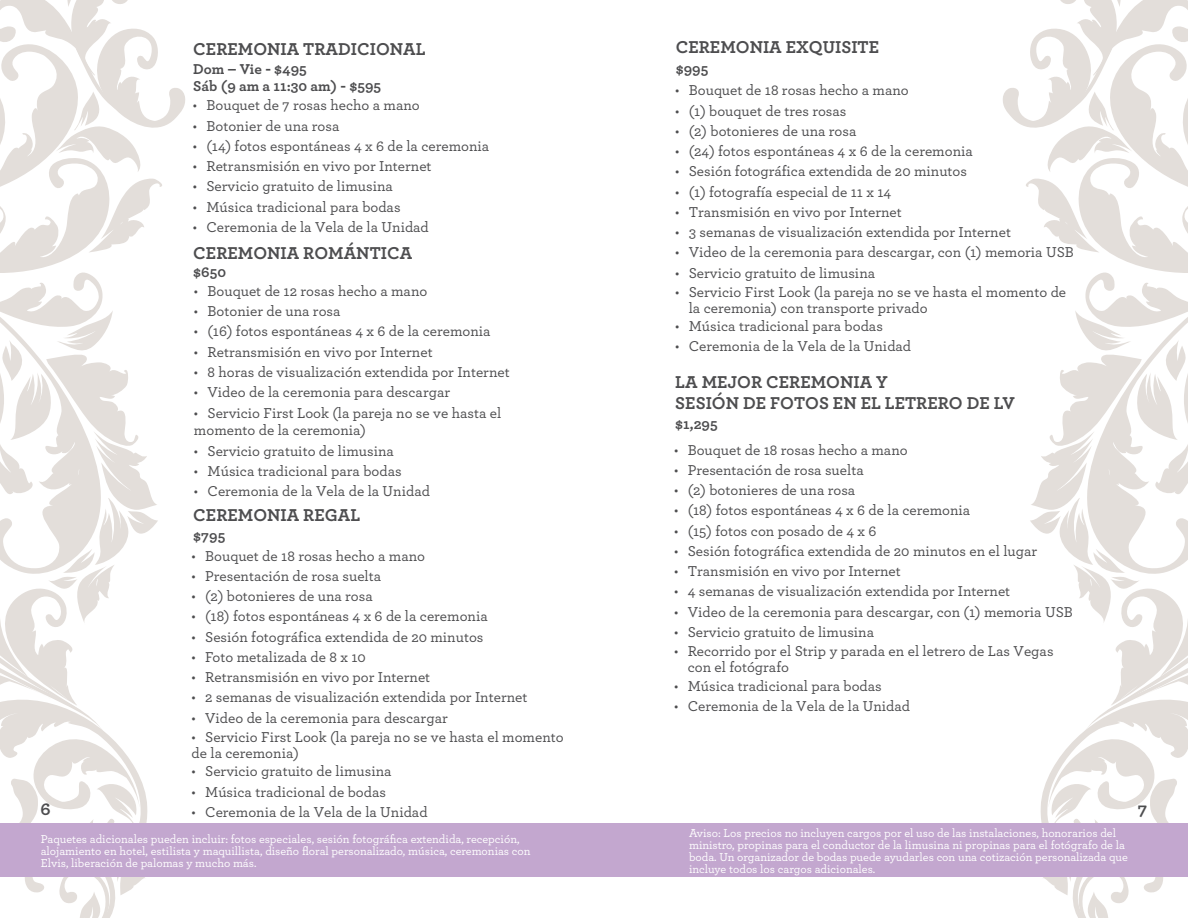
<style>
.page{position:relative;width:1188px;height:918px;background:#fff}
.page>*{position:absolute;margin:0;border:0;box-sizing:border-box;transform-origin:0 0}
.t1{font:700 18px/20.7px "Archer";color:#4d4d4f}
.t2{font:500 15px/16px "Archer";color:#4d4d4f}
.t3{font:700 15px/17.2px "Archer";color:#4d4d4f}
.t4{font:500 12px/12px "Archer";color:#fff}
</style>
<div class="page">
<svg style="left:1003px;top:0;width:185px;height:918px"></svg>
<svg style="left:0;top:0;width:185px;height:918px"></svg>
<div style="left:0;top:823px;width:1188px;height:54px;background:#c3a7cf"></div>
<p class="t1" style="left:676px;top:36px;width:205px">CEREMONIA EXQUISITE</p>
<p class="t3" style="left:676px;top:59px;width:34px">$995</p>
<p class="t2" style="left:675px;top:81px;width:235px">• Bouquet de 18 rosas hecho a mano</p>
<p class="t2" style="left:675px;top:102px;width:173px">• (1) bouquet de tres rosas</p>
<p class="t2" style="left:675px;top:122px;width:183px">• (2) botonieres de una rosa</p>
<p class="t2" style="left:675px;top:142px;width:299px">• (24) fotos espontáneas 4 x 6 de la ceremonia</p>
<p class="t2" style="left:675px;top:162px;width:293px">• Sesión fotográfica extendida de 20 minutos</p>
<p class="t2" style="left:675px;top:183px;width:218px">• (1) fotografía especial de 11 x 14</p>
<p class="t2" style="left:675px;top:203px;width:228px">• Transmisión en vivo por Internet</p>
<p class="t2" style="left:675px;top:223px;width:337px">• 3 semanas de visualización extendida por Internet</p>
<p class="t2" style="left:675px;top:243px;width:400px">• Video de la ceremonia para descargar, con (1) memoria USB</p>
<p class="t2" style="left:675px;top:264px;width:201px">• Servicio gratuito de limusina</p>
<p class="t2" style="left:689px;top:283px;width:379px;text-indent:-14px">• Servicio First Look (la pareja no se ve hasta el momento de la ceremonia) con transporte privado</p>
<p class="t2" style="left:675px;top:317px;width:209px">• Música tradicional para bodas</p>
<p class="t2" style="left:675px;top:338px;width:237px">• Ceremonia de la Vela de la Unidad</p>
<p class="t1" style="left:675px;top:370px;width:341px">LA MEJOR CEREMONIA Y<br>SESIÓN DE FOTOS EN EL LETRERO DE LV</p>
<p class="t3" style="left:675px;top:415px;width:44px">$1,295</p>
<p class="t2" style="left:674px;top:441px;width:235px">• Bouquet de 18 rosas hecho a mano</p>
<p class="t2" style="left:674px;top:461px;width:191px">• Presentación de rosa suelta</p>
<p class="t2" style="left:674px;top:481px;width:183px">• (2) botonieres de una rosa</p>
<p class="t2" style="left:674px;top:502px;width:298px">• (18) fotos espontáneas 4 x 6 de la ceremonia</p>
<p class="t2" style="left:674px;top:522px;width:204px">• (15) fotos con posado de 4 x 6</p>
<p class="t2" style="left:674px;top:542px;width:365px">• Sesión fotográfica extendida de 20 minutos en el lugar</p>
<p class="t2" style="left:674px;top:562px;width:228px">• Transmisión en vivo por Internet</p>
<p class="t2" style="left:674px;top:583px;width:338px">• 4 semanas de visualización extendida por Internet</p>
<p class="t2" style="left:674px;top:603px;width:400px">• Video de la ceremonia para descargar, con (1) memoria USB</p>
<p class="t2" style="left:674px;top:623px;width:201px">• Servicio gratuito de limusina</p>
<p class="t2" style="left:688px;top:642px;width:367px;text-indent:-14px">• Recorrido por el Strip y parada en el letrero de Las Vegas con el fotógrafo</p>
<p class="t2" style="left:674px;top:677px;width:209px">• Música tradicional para bodas</p>
<p class="t2" style="left:674px;top:697px;width:237px">• Ceremonia de la Vela de la Unidad</p>
<p class="t1" style="left:193px;top:38px;width:234px">CEREMONIA TRADICIONAL</p>
<p class="t3" style="left:193px;top:59px;width:190px">Dom – Vie - $495<br>Sáb (9 am a 11:30 am) - $595</p>
<p class="t2" style="left:193px;top:96px;width:228px">• Bouquet de 7 rosas hecho a mano</p>
<p class="t2" style="left:193px;top:117px;width:148px">• Botonier de una rosa</p>
<p class="t2" style="left:193px;top:137px;width:298px">• (14) fotos espontáneas 4 x 6 de la ceremonia</p>
<p class="t2" style="left:193px;top:157px;width:240px">• Retransmisión en vivo por Internet</p>
<p class="t2" style="left:193px;top:178px;width:201px">• Servicio gratuito de limusina</p>
<p class="t2" style="left:193px;top:198px;width:209px">• Música tradicional para bodas</p>
<p class="t2" style="left:193px;top:218px;width:237px">• Ceremonia de la Vela de la Unidad</p>
<p class="t1" style="left:193px;top:242px;width:220px">CEREMONIA ROMÁNTICA</p>
<p class="t3" style="left:193px;top:263px;width:34px">$650</p>
<p class="t2" style="left:194px;top:282px;width:235px">• Bouquet de 12 rosas hecho a mano</p>
<p class="t2" style="left:194px;top:302px;width:148px">• Botonier de una rosa</p>
<p class="t2" style="left:194px;top:323px;width:298px">• (16) fotos espontáneas 4 x 6 de la ceremonia</p>
<p class="t2" style="left:194px;top:343px;width:240px">• Retransmisión en vivo por Internet</p>
<p class="t2" style="left:194px;top:363px;width:317px">• 8 horas de visualización extendida por Internet</p>
<p class="t2" style="left:194px;top:383px;width:258px">• Video de la ceremonia para descargar</p>
<p class="t2" style="left:194px;top:403px;width:309px;line-height:17.9px">• Servicio First Look (la pareja no se ve hasta el momento de la ceremonia)</p>
<p class="t2" style="left:194px;top:442px;width:201px">• Servicio gratuito de limusina</p>
<p class="t2" style="left:194px;top:462px;width:209px">• Música tradicional para bodas</p>
<p class="t2" style="left:194px;top:482px;width:237px">• Ceremonia de la Vela de la Unidad</p>
<p class="t1" style="left:193px;top:503px;width:169px">CEREMONIA REGAL</p>
<p class="t3" style="left:193px;top:526px;width:34px">$795</p>
<p class="t2" style="left:192px;top:547px;width:235px">• Bouquet de 18 rosas hecho a mano</p>
<p class="t2" style="left:192px;top:567px;width:191px">• Presentación de rosa suelta</p>
<p class="t2" style="left:192px;top:587px;width:183px">• (2) botonieres de una rosa</p>
<p class="t2" style="left:192px;top:608px;width:298px">• (18) fotos espontáneas 4 x 6 de la ceremonia</p>
<p class="t2" style="left:192px;top:628px;width:293px">• Sesión fotográfica extendida de 20 minutos</p>
<p class="t2" style="left:192px;top:648px;width:176px">• Foto metalizada de 8 x 10</p>
<p class="t2" style="left:192px;top:668px;width:240px">• Retransmisión en vivo por Internet</p>
<p class="t2" style="left:192px;top:689px;width:337px">• 2 semanas de visualización extendida por Internet</p>
<p class="t2" style="left:192px;top:709px;width:258px">• Video de la ceremonia para descargar</p>
<p class="t2" style="left:192px;top:728px;width:374px">• Servicio First Look (la pareja no se ve hasta el momento de la ceremonia)</p>
<p class="t2" style="left:192px;top:763px;width:201px">• Servicio gratuito de limusina</p>
<p class="t2" style="left:192px;top:783px;width:196px">• Música tradicional de bodas</p>
<p class="t2" style="left:192px;top:803px;width:237px">• Ceremonia de la Vela de la Unidad</p>
<p class="t1" style="left:40px;top:797px;width:12px">6</p>
<p class="t1" style="left:1138px;top:797px;width:11px">7</p>
<p class="t4" style="left:41px;top:833px;width:491px">Paquetes adicionales pueden incluir: fotos especiales, sesión fotográfica extendida, recepción, alojamiento en hotel, estilista y maquillista, diseño floral personalizado, música, ceremonias con<br>Elvis, liberación de palomas y mucho más.</p>
<p class="t4" style="left:689px;top:827px;width:440px">Aviso: Los precios no incluyen cargos por el uso de las instalaciones, honorarios del ministro, propinas para el conductor de la limusina ni propinas para el fotógrafo de la boda. Un organizador de bodas puede ayudarles con una cotización personalizada que incluye todos los cargos adicionales.</p>
</div>
